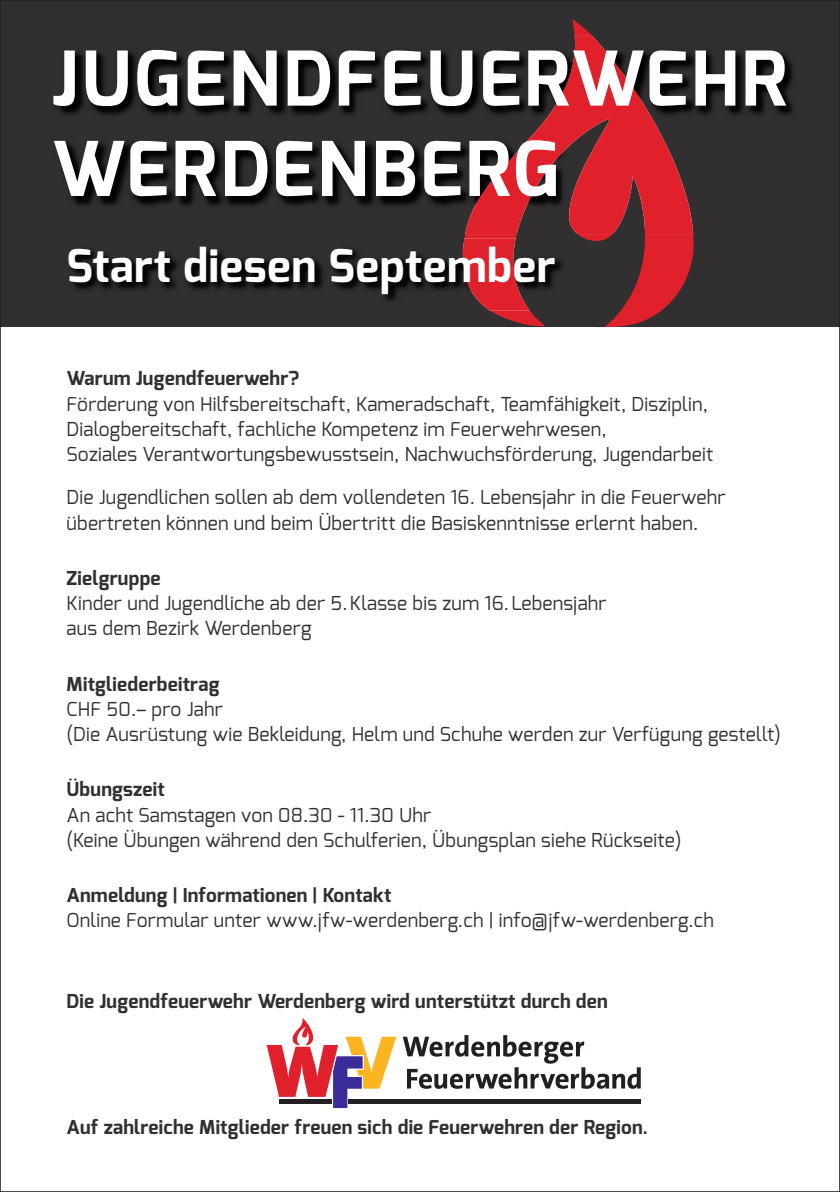
<style>
.page{position:relative;width:840px;height:1192px;background:#fff}
.page>*{position:absolute;margin:0;border:0;box-sizing:border-box;transform-origin:0 0}
.t1{font:700 75.2px/90.2px "Exo";letter-spacing:.04em;color:#fff}
.t2{font:700 45px "Exo";letter-spacing:.01em;color:#fff}
.t3{font:19.2px/25.2px "Exo";letter-spacing:.01em;color:#312f30}
.t4{font:700 19.2px "Exo";letter-spacing:.01em;color:#312f30}
</style>
<div class="page">
<svg style="left:0;top:0;width:839px;height:327px;background:#282627"></svg>
<svg style="left:464px;top:19px;width:230px;height:309px;background:#652d31"></svg>
<svg style="left:403px;top:1035px;width:237px;height:53px"></svg>
<svg style="left:267px;top:1018px;width:129px;height:89px"></svg>
<hr style="left:279px;top:1099px;width:53px;height:4px;background:#231f20">
<hr style="left:348px;top:1099px;width:293px;height:4px;background:#231f20">
<img style="left:465px;top:36px;width:228px;height:198px">
<img style="left:70px;top:238px;width:502px;height:72px">
<img style="left:463px;top:238px;width:66px;height:72px">
<h1 class="t1" style="left:51px;top:34px;width:737px">JUGENDFEUERWEHR<br>WERDENBERG</h1>
<h2 class="t2" style="left:66px;top:236px;width:490px">Start diesen September</h2>
<p class="t4" style="left:67px;top:366px;width:234px">Warum Jugendfeuerwehr?</p>
<p class="t3" style="left:67px;top:391px;width:648px">Förderung von Hilfsbereitschaft, Kameradschaft, Teamfähigkeit, Disziplin,<br>Dialogbereitschaft, fachliche Kompetenz im Feuerwehrwesen,<br>Soziales Verantwortungsbewusstsein, Nachwuchsförderung, Jugendarbeit</p>
<p class="t3" style="left:67px;top:484px;width:660px">Die Jugendlichen sollen ab dem vollendeten 16. Lebensjahr in die Feuerwehr übertreten können und beim Übertritt die Basiskenntnisse erlernt haben.</p>
<p class="t4" style="left:67px;top:565px;width:95px">Zielgruppe</p>
<p class="t3" style="left:67px;top:590px;width:541px">Kinder und Jugendliche ab der 5.Klasse bis zum 16.Lebensjahr aus dem Bezirk Werdenberg</p>
<p class="t4" style="left:67px;top:671px;width:154px">Mitgliederbeitrag</p>
<p class="t3" style="left:67px;top:696px;width:716px">CHF 50.– pro Jahr<br>(Die Ausrüstung wie Bekleidung, Helm und Schuhe werden zur Verfügung gestellt)</p>
<p class="t4" style="left:67px;top:776px;width:100px">Übungszeit</p>
<p class="t3" style="left:67px;top:801px;width:616px">An acht Samstagen von 08.30 - 11.30 Uhr<br>(Keine Übungen während den Schulferien, Übungsplan siehe Rückseite)</p>
<p class="t4" style="left:67px;top:882px;width:326px">Anmeldung | Informationen | Kontakt</p>
<p class="t3" style="left:67px;top:907px;width:649px">Online Formular unter www.jfw-werdenberg.ch | info@jfw-werdenberg.ch</p>
<p class="t4" style="left:67px;top:988px;width:542px">Die Jugendfeuerwehr Werdenberg wird unterstützt durch den</p>
<p class="t4" style="left:67px;top:1114px;width:583px">Auf zahlreiche Mitglieder freuen sich die Feuerwehren der Region.</p>
</div>
